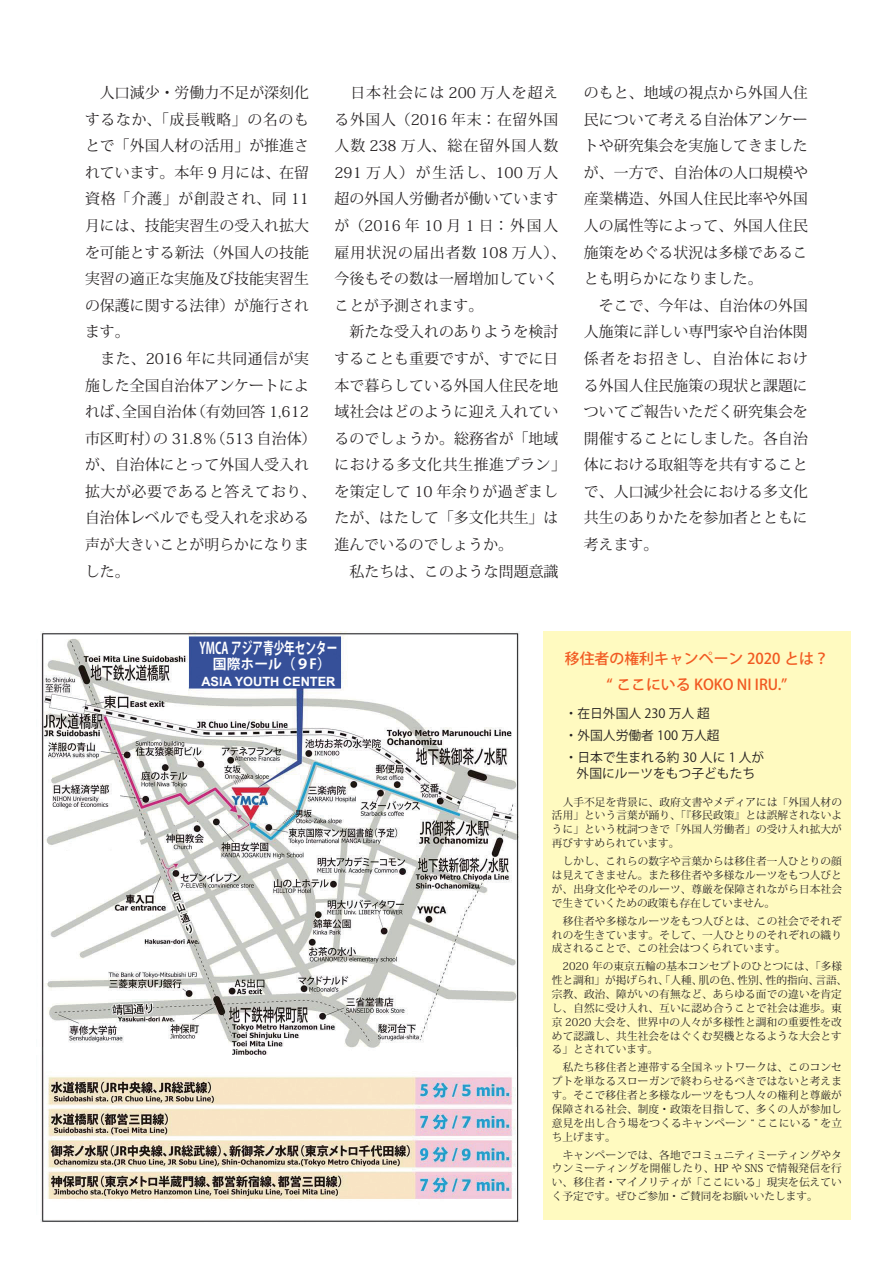
<style>
.page{position:relative;width:893px;height:1263px;background:#fff}
.page>*{position:absolute;margin:0;border:0;box-sizing:border-box;transform-origin:0 0}
.t1{font:700 15.9px "Koz Go Pro";color:#fff;scale:.67 1}
.t2{font:14.85px/26.5px "Koz Min Pr 6 N";letter-spacing:.005em;color:#231f20;text-align:justify}
.t3{font:500 14.85px "Koz Go Pro";color:#f15921}
.t4{font:700 13.8px "Koz Go Pro";color:#fff}
.t5{font:12.75px "Koz Go Pro";color:#231f20}
.t6{font:700 12.75px "Arial";color:#fff}
.t7{font:10.65px/13.8px "Koz Min Pr 6 N";letter-spacing:.01em;color:#231f20;text-align:justify}
</style>
<div class="page">
<img style="left:40px;top:632px;width:480px;height:591px">
<div style="left:543px;top:631px;width:307px;height:589px;background:#fffac0"></div>
<p class="t2" style="left:85px;top:80px;width:226px">　人口減少・労働力不足が深刻化するなか、「成長戦略」の名のもとで「外国人材の活用」が推進されています。本年 9 月には、在留資格「介護」が創設され、同 11月には、技能実習生の受入れ拡大を可能とする新法（外国人の技能実習の適正な実施及び技能実習生の保護に関する法律）が施行されます。</p>
<p class="t2" style="left:85px;top:345px;width:225px;text-align:right">　また、2016 年に共同通信が実施した全国自治体アンケートによ（有効回答 1,612</p>
<p class="t2" style="left:85px;top:399px;width:46px">れば、</p>
<p class="t2" style="left:122px;top:399px;width:76px">全国自治体</p>
<p class="t2" style="left:85px;top:425px;width:233px;text-align:left">市区町村の） 31.8％<br>が、自治体にとって外国人受入れ拡大が必要であると答えており、自治体レベルでも受入れを求める声が大きいことが明らかになりました。</p>
<p class="t2" style="left:211px;top:425px;width:107px">（513 自治体(</p>
<p class="t2" style="left:334px;top:80px;width:233px;text-align:left">　日本社会には 200 万人を超える外国人（2016 年末：在留外国人数 238 万人、総在留外国人数<br>291 万人）が生活し、100 万人超の外国人労働者が働いていますが（2016 年 10 月 1 日：外国人雇用状況の届出者数 108 万人、(今後もその数は一層増加していくことが予測されます。</p>
<p class="t2" style="left:334px;top:319px;width:233px;text-align:left">　新たな受入れのありようを検討することも重要ですが、すでに日本で暮らしている外国人住民を地域社会はどのように迎え入れているのでしょうか。総務省が「地域における多文化共生推進プラン「を策定して 10 年余りが過ぎましたが、はたして「多文化共生」は進んでいるのでしょうか。</p>
<p class="t2" style="left:334px;top:558px;width:226px">　私たちは、このような問題意識</p>
<p class="t2" style="left:584px;top:80px;width:226px">のもと、地域の視点から外国人住民について考える自治体アンケートや研究集会を実施してきましたが、一方で、自治体の人口規模や産業構造、外国人住民比率や外国人の属性等によって、外国人住民施策をめぐる状況は多様であることも明らかになりました。</p>
<p class="t2" style="left:584px;top:292px;width:226px">　そこで、今年は、自治体の外国人施策に詳しい専門家や自治体関係者をお招きし、自治体における外国人住民施策の現状と課題についてご報告いただく研究集会を開催することにしました。各自治体における取組等を共有することで、人口減少社会における多文化共生のありかたを参加者とともに考えます。</p>
<p class="t1" style="left:199px;top:638px;width:208px">YMCA アジア青少年センター</p>
<p class="t4" style="left:213px;top:655px;width:119px">国際ホール（９ (F</p>
<p class="t6" style="left:201px;top:673px;width:135px">ASIA YOUTH CENTER</p>
<p class="t3" style="left:565px;top:649px;width:266px">移住者の権利キャンペーン 2020 とは?</p>
<p class="t3" style="left:606px;top:675px;width:183px">“ ここにいる KOKO NI IRU “.</p>
<p class="t5" style="left:552px;top:705px;width:159px">　・在日外国人 230 万人超</p>
<p class="t5" style="left:552px;top:727px;width:169px">　・外国人労働者 100 万人超</p>
<p class="t5" style="left:552px;top:749px;width:214px">　・日本で生まれる約 30 人に 1 人が</p>
<p class="t5" style="left:577px;top:765px;width:180px">外国にルーツをもつ子どもたち</p>
<p class="t7" style="left:552px;top:795px;width:292px">　人手不足を背景に、政府文書やメディアには「外国人材の活用」という言葉が踊り、「『移民政策』とは誤解されないように」という枕詞つきで「外国人労働者」の受け入れ拡大が再びすすめられています。</p>
<p class="t7" style="left:552px;top:854px;width:292px">　しかし、これらの数字や言葉からは移住者一人ひとりの顔は見えてきません。また移住者や多様なルーツをもつ人びとが、出身文化やそのルーツ、尊厳を保障されながら日本社会で生きていくための政策も存在していません。</p>
<p class="t7" style="left:552px;top:914px;width:292px">　移住者や多様なルーツをもつ人びとは、この社会でそれぞれのを生きています。そして、一人ひとりのそれぞれの織り成されることで、この社会はつくられています。</p>
<p class="t7" style="left:815px;top:960px;width:33px;text-indent:-263px">　2020 年の東京五輪の基本コンセプトのひとつには、「多様言語、</p>
<p class="t7" style="left:552px;top:974px;width:291px;text-align:left">性と調和」が掲げられ、「人種、<br>宗教、政治、障がいの有無など、あらゆる面での違いを肯定し、自然に受け入れ、互いに認め合うことで社会は進歩。東京 2020 大会を、世界中の人々が多様性と調和の重要性を改めて認識し、共生社会をはぐくむ契機となるような大会とする」とされています。</p>
<p class="t7" style="left:552px;top:1061px;width:292px">　私たち移住者と連帯する全国ネットワークは、このコンセプトを単なるスローガンで終わらせるべきではないと考えます。そこで移住者と多様なルーツをもつ人々の権利と尊厳が保障される社会、制度・政策を目指して、多くの人が参加し意見を出し合う場をつくるキャンペーン “ ここにいる ” を立ち上げます。</p>
<p class="t7" style="left:552px;top:1148px;width:291px">　キャンペーンでは、各地でコミュニティミーティングやタウンミーティングを開催したり、HP や SNS で情報発信を行い、移住者・マイノリティが「ここにいる」現実を伝えていく予定です。ぜひご参加・ご賛同をお願いいたします。</p>
<p class="t7" style="left:699px;top:974px;width:44px">肌の色、</p>
<p class="t7" style="left:766px;top:974px;width:55px">性的指向、</p>
<p class="t7" style="left:738px;top:974px;width:33px">性別、</p>
</div>
